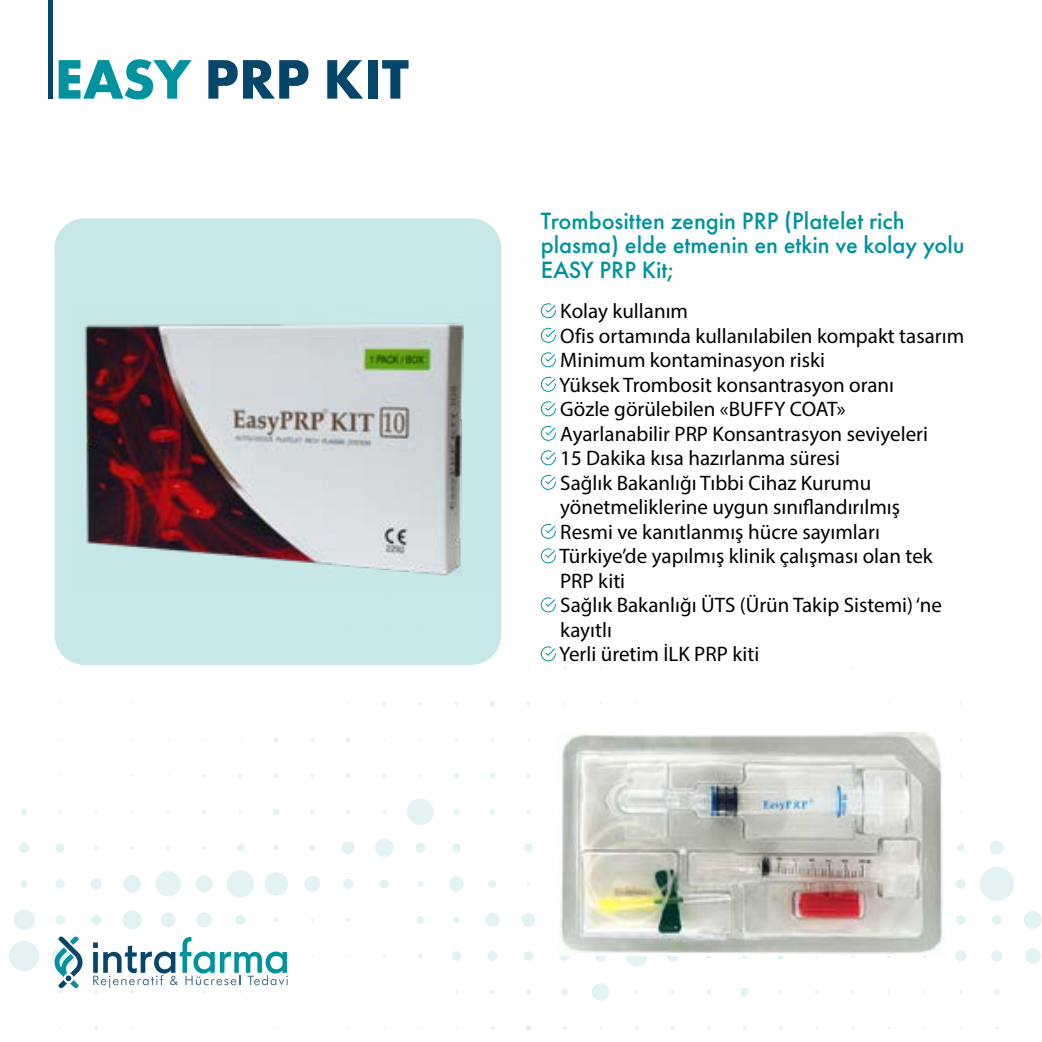
<style>
.page{position:relative;width:1042px;height:1042px;background:#fff}
.page>*{position:absolute;margin:0;border:0;box-sizing:border-box;transform-origin:0 0}
.t1{font:700 57.75px "Futura PT";color:#06466b}
.t2{font:500 24.5px/24.5px "Futura PT";color:#00939f}
.t3{font:21px/24.5px "Myriad Pro";color:#000}
.s1{color:#00939f}
</style>
<div class="page">
<svg style="left:489px;top:701px;width:6px;height:6px"></svg>
<svg style="left:274px;top:737px;width:4px;height:5px"></svg>
<svg style="left:310px;top:738px;width:4px;height:4px"></svg>
<svg style="left:346px;top:737px;width:4px;height:5px"></svg>
<svg style="left:274px;top:774px;width:4px;height:4px"></svg>
<svg style="left:346px;top:773px;width:5px;height:5px"></svg>
<svg style="left:454px;top:773px;width:5px;height:5px"></svg>
<svg style="left:490px;top:773px;width:5px;height:5px"></svg>
<svg style="left:526px;top:774px;width:5px;height:4px"></svg>
<svg style="left:21px;top:809px;width:6px;height:6px"></svg>
<svg style="left:202px;top:810px;width:4px;height:4px"></svg>
<div style="left:273px;top:808px;width:6px;height:7px;background:#e3f3f4;border-radius:50%"></div>
<svg style="left:310px;top:810px;width:4px;height:4px"></svg>
<svg style="left:346px;top:810px;width:4px;height:4px"></svg>
<div style="left:407px;top:798px;width:27px;height:27px;background:#e3f3f4;border-radius:50%"></div>
<svg style="left:453px;top:809px;width:6px;height:6px"></svg>
<svg style="left:490px;top:809px;width:5px;height:5px"></svg>
<svg style="left:526px;top:810px;width:5px;height:4px"></svg>
<div style="left:19px;top:842px;width:10px;height:11px;background:#e3f3f4;border-radius:50%"></div>
<div style="left:56px;top:843px;width:8px;height:9px;background:#e3f3f4;border-radius:50%"></div>
<svg style="left:94px;top:846px;width:4px;height:4px"></svg>
<div style="left:236px;top:844px;width:8px;height:8px;background:#e3f3f4;border-radius:50%"></div>
<svg style="left:273px;top:845px;width:6px;height:5px"></svg>
<div style="left:309px;top:844px;width:7px;height:7px;background:#e3f3f4;border-radius:50%"></div>
<div style="left:342px;top:841px;width:13px;height:13px;background:#e3f3f4;border-radius:50%"></div>
<div style="left:375px;top:838px;width:19px;height:19px;background:#e3f3f4;border-radius:50%"></div>
<div style="left:415px;top:843px;width:10px;height:10px;background:#e3f3f4;border-radius:50%"></div>
<div style="left:452px;top:843px;width:9px;height:9px;background:#e3f3f4;border-radius:50%"></div>
<div style="left:524px;top:843px;width:9px;height:9px;background:#e3f3f4;border-radius:50%"></div>
<div style="left:957px;top:844px;width:7px;height:7px;background:#e3f3f4;border-radius:50%"></div>
<div style="left:990px;top:841px;width:14px;height:14px;background:#e3f3f4;border-radius:50%"></div>
<div style="left:20px;top:880px;width:8px;height:7px;background:#e3f3f4;border-radius:50%"></div>
<div style="left:55px;top:879px;width:10px;height:9px;background:#e3f3f4;border-radius:50%"></div>
<div style="left:90px;top:878px;width:12px;height:12px;background:#e3f3f4;border-radius:50%"></div>
<div style="left:123px;top:875px;width:18px;height:18px;background:#e3f3f4;border-radius:50%"></div>
<div style="left:155px;top:871px;width:26px;height:25px;background:#e3f3f4;border-radius:50%"></div>
<div style="left:195px;top:875px;width:18px;height:17px;background:#e3f3f4;border-radius:50%"></div>
<div style="left:226px;top:870px;width:28px;height:27px;background:#e3f3f4;border-radius:50%"></div>
<div style="left:264px;top:872px;width:24px;height:23px;background:#e3f3f4;border-radius:50%"></div>
<div style="left:304px;top:876px;width:16px;height:16px;background:#e3f3f4;border-radius:50%"></div>
<div style="left:343px;top:878px;width:10px;height:11px;background:#e3f3f4;border-radius:50%"></div>
<div style="left:380px;top:879px;width:9px;height:9px;background:#e3f3f4;border-radius:50%"></div>
<svg style="left:417px;top:881px;width:6px;height:6px"></svg>
<div style="left:449px;top:876px;width:15px;height:15px;background:#e3f3f4;border-radius:50%"></div>
<div style="left:488px;top:880px;width:8px;height:8px;background:#e3f3f4;border-radius:50%"></div>
<div style="left:956px;top:879px;width:10px;height:10px;background:#e3f3f4;border-radius:50%"></div>
<div style="left:979px;top:866px;width:35px;height:35px;background:#e3f3f4;border-radius:50%"></div>
<div style="left:14px;top:909px;width:20px;height:21px;background:#e3f3f4;border-radius:50%"></div>
<svg style="left:55px;top:915px;width:10px;height:10px"></svg>
<div style="left:91px;top:914px;width:10px;height:11px;background:#e3f3f4;border-radius:50%"></div>
<div style="left:122px;top:910px;width:20px;height:19px;background:#e3f3f4;border-radius:50%"></div>
<div style="left:161px;top:912px;width:15px;height:15px;background:#e3f3f4;border-radius:50%"></div>
<div style="left:196px;top:912px;width:16px;height:15px;background:#e3f3f4;border-radius:50%"></div>
<div style="left:235px;top:915px;width:10px;height:10px;background:#e3f3f4;border-radius:50%"></div>
<svg style="left:274px;top:918px;width:4px;height:4px"></svg>
<svg style="left:346px;top:918px;width:4px;height:4px"></svg>
<div style="left:416px;top:916px;width:8px;height:7px;background:#e3f3f4;border-radius:50%"></div>
<div style="left:453px;top:916px;width:7px;height:7px;background:#e3f3f4;border-radius:50%"></div>
<div style="left:485px;top:913px;width:14px;height:14px;background:#e3f3f4;border-radius:50%"></div>
<div style="left:521px;top:913px;width:14px;height:14px;background:#e3f3f4;border-radius:50%"></div>
<div style="left:956px;top:915px;width:10px;height:10px;background:#e3f3f4;border-radius:50%"></div>
<svg style="left:992px;top:915px;width:10px;height:10px"></svg>
<div style="left:1024px;top:911px;width:18px;height:18px;background:#e3f3f4;border-radius:50%"></div>
<div style="left:9px;top:941px;width:30px;height:30px;background:#e3f3f4;border-radius:50%"></div>
<svg style="left:52px;top:947px;width:16px;height:17px"></svg>
<div style="left:92px;top:952px;width:8px;height:8px;background:#ecf6f7;border-radius:50%"></div>
<svg style="left:418px;top:954px;width:5px;height:4px"></svg>
<div style="left:451px;top:951px;width:10px;height:10px;background:#e3f3f4;border-radius:50%"></div>
<div style="left:487px;top:950px;width:11px;height:11px;background:#e3f3f4;border-radius:50%"></div>
<div style="left:524px;top:951px;width:9px;height:10px;background:#e3f3f4;border-radius:50%"></div>
<div style="left:559px;top:951px;width:10px;height:10px;background:#e3f3f4;border-radius:50%"></div>
<div style="left:595px;top:950px;width:11px;height:12px;background:#e3f3f4;border-radius:50%"></div>
<div style="left:626px;top:945px;width:21px;height:22px;background:#e3f3f4;border-radius:50%"></div>
<div style="left:667px;top:950px;width:11px;height:12px;background:#e3f3f4;border-radius:50%"></div>
<svg style="left:706px;top:956px;width:5px;height:3px"></svg>
<svg style="left:742px;top:956px;width:5px;height:3px"></svg>
<div style="left:777px;top:952px;width:7px;height:7px;background:#e3f3f4;border-radius:50%"></div>
<div style="left:955px;top:950px;width:11px;height:11px;background:#e3f3f4;border-radius:50%"></div>
<div style="left:991px;top:950px;width:11px;height:11px;background:#e3f3f4;border-radius:50%"></div>
<div style="left:1025px;top:948px;width:16px;height:16px;background:#e3f3f4;border-radius:50%"></div>
<svg style="left:490px;top:990px;width:5px;height:4px"></svg>
<svg style="left:526px;top:989px;width:5px;height:5px"></svg>
<div style="left:561px;top:989px;width:7px;height:6px;background:#e3f3f4;border-radius:50%"></div>
<div style="left:592px;top:983px;width:17px;height:18px;background:#e3f3f4;border-radius:50%"></div>
<svg style="left:671px;top:990px;width:3px;height:4px"></svg>
<svg style="left:706px;top:990px;width:5px;height:4px"></svg>
<div style="left:740px;top:987px;width:9px;height:9px;background:#e3f3f4;border-radius:50%"></div>
<svg style="left:994px;top:989px;width:6px;height:6px"></svg>
<svg style="left:94px;top:1026px;width:4px;height:4px"></svg>
<svg style="left:490px;top:1026px;width:4px;height:4px"></svg>
<svg style="left:526px;top:1025px;width:5px;height:6px"></svg>
<svg style="left:562px;top:1026px;width:4px;height:4px"></svg>
<svg style="left:635px;top:1026px;width:3px;height:4px"></svg>
<svg style="left:670px;top:1026px;width:5px;height:4px"></svg>
<div style="left:55px;top:218px;width:446px;height:447px;background:#c7e7e9;border-radius:30px"></div>
<svg style="left:541px;top:303px;width:15px;height:15px"></svg>
<svg style="left:541px;top:328px;width:15px;height:15px"></svg>
<svg style="left:541px;top:352px;width:15px;height:15px"></svg>
<svg style="left:541px;top:377px;width:15px;height:15px"></svg>
<svg style="left:541px;top:401px;width:15px;height:15px"></svg>
<svg style="left:541px;top:426px;width:15px;height:15px"></svg>
<svg style="left:541px;top:450px;width:15px;height:15px"></svg>
<svg style="left:541px;top:475px;width:15px;height:15px"></svg>
<svg style="left:541px;top:524px;width:15px;height:15px"></svg>
<svg style="left:541px;top:548px;width:15px;height:15px"></svg>
<svg style="left:541px;top:597px;width:15px;height:15px"></svg>
<svg style="left:541px;top:646px;width:15px;height:15px"></svg>
<img style="left:84px;top:323px;width:380px;height:253px">
<img style="left:559px;top:732px;width:387px;height:224px">
<svg style="left:55px;top:936px;width:28px;height:57px"></svg>
<svg style="left:93px;top:937px;width:195px;height:57px"></svg>
<div style="left:48px;top:0;width:5px;height:99px;background:#06466b"></div>
<h1 class="t1" style="left:55px;top:42px;width:356px"><span class="s1">EASY</span> PRP KIT</h1>
<p class="t2" style="left:541px;top:208px;width:425px">Trombositten zengin PRP (Platelet rich plasma) elde etmenin en etkin ve kolay yolu<br>EASY PRP Kit;</p>
<p class="t3" style="left:559px;top:299px;width:406px">Kolay kullanım<br>Ofis ortamında kullanılabilen kompakt tasarım Minimum kontaminasyon riski<br>Yüksek Trombosit konsantrasyon oranı<br>Gözle görülebilen «BUFFY COAT»<br>Ayarlanabilir PRP Konsantrasyon seviyeleri<br>15 Dakika kısa hazırlanma süresi<br>Sağlık Bakanlığı Tıbbi Cihaz Kurumu yönetmeliklerine uygun sınıflandırılmış<br>Resmi ve kanıtlanmış hücre sayımları Türkiye’de yapılmış klinik çalışması olan tek PRP kiti<br>Sağlık Bakanlığı ÜTS (Ürün Takip Sistemi) ‘ne kayıtlı<br>Yerli üretim İLK PRP kiti</p>
</div>
